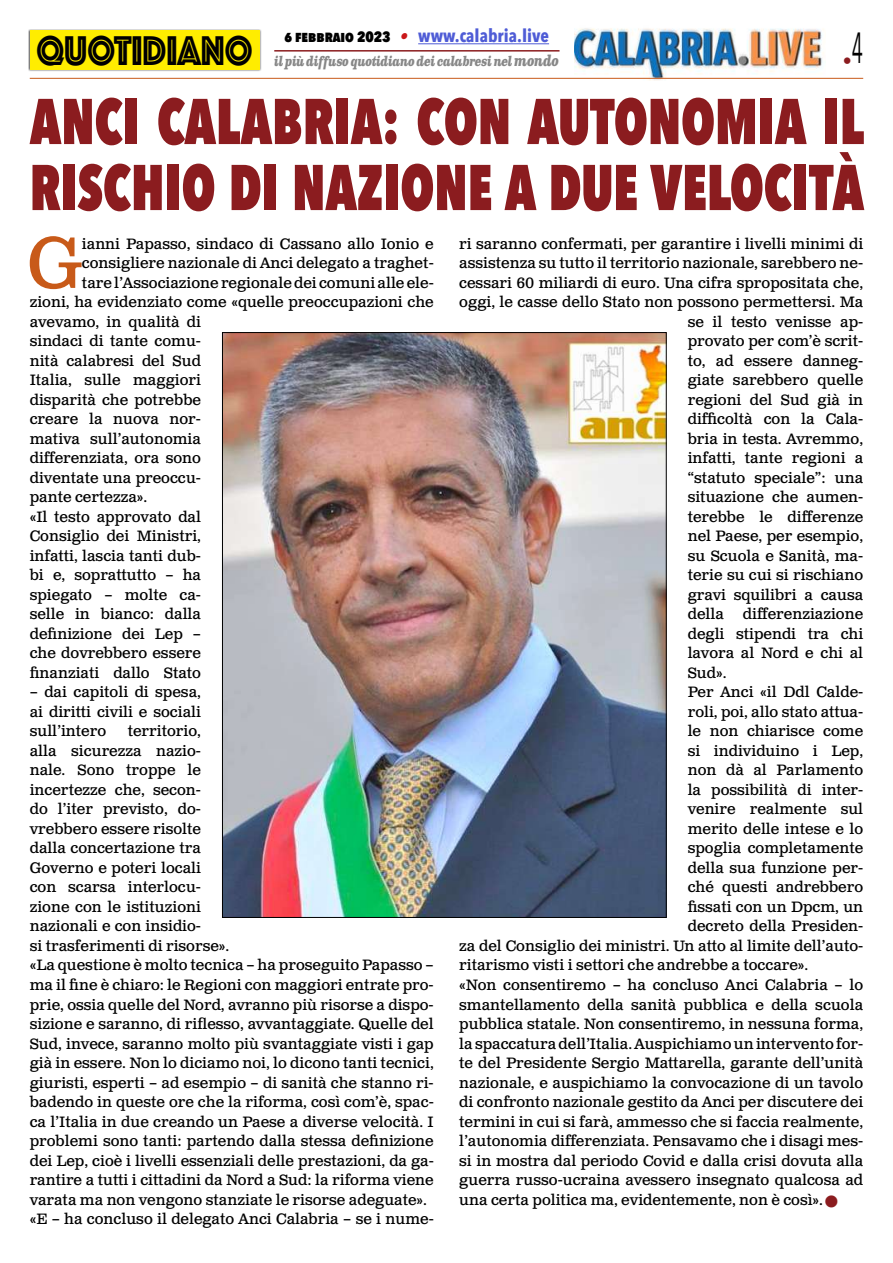
<style>
.page{position:relative;width:893px;height:1263px;background:#fff}
.page>*{position:absolute;margin:0;border:0;box-sizing:border-box;transform-origin:0 0}
.t1{font:71.25px "Clarendon Text Pro";color:#c85a19}
.t2{font:800 63.9px/66px "Avenir Next Condensed";color:#8b1c1f;scale:.83 1}
.t3{font:43.2px "Phosphate Inline";color:#000;scale:.87 1}
.t4{font:700 18px "Avenir Next Condensed";color:#4f5cd6}
.t5{font:18px "Avenir Next Condensed";color:#8b1c1f}
.t6{font:15px/19.5px "Clarendon Text Pro";color:#000;text-align:justify}
.t7{font:italic 700 13.5px "Clarendon Text Pro";letter-spacing:-.05em;color:#878787;scale:.79 1}
.s1{font-weight:800;font-size:15px;color:#000}
.s2{font-family:"Clarendon Text Pro";font-style:italic;font-size:16.5px;color:#ca181a}
.s3{font-size:15px}
.s4{color:#8b1c1f}
</style>
<div class="page">
<img style="left:574px;top:28px;width:252px;height:53px">
<hr style="left:30px;top:78px;width:833px;height:1px;background:#c85a19">
<div style="left:28px;top:29px;width:233px;height:43px;background:#000;opacity:.75"></div>
<div style="left:30px;top:31px;width:229px;height:39px;background:#ffed00"></div>
<hr style="left:418px;top:43px;width:131px;height:1px;background:#4f5cd6">
<hr style="left:274px;top:50px;width:285px;height:2px;background:#8b1c1f">
<img style="left:224px;top:334px;width:440px;height:582px">
<h3 class="t3" style="left:36px;top:20px;width:250px">QUOTIDIANO</h3>
<p class="t4" style="left:284px;top:25px;width:266px"><span class="s1">6 febbraio 2023</span> <span class="s2">•</span> www.calabria.live</p>
<p class="t5" style="left:843px;top:46px;width:22px">•<sup>4</sup></p>
<h2 class="t2" style="left:30px;top:88px;width:1007px">ANCI CALABRIA: CON AUTONOMIA IL<br>RISCHIO DI NAZIONE A DUE VELOCITÀ</h2>
<h1 class="t1" style="left:27px;top:220px;width:56px">G</h1>
<p class="t6" style="left:82px;top:235px;width:353px">ianni Papasso, sindaco di Cassano allo Ionio e</p>
<p class="t7" style="left:274px;top:53px;width:362px">il più diffuso quotidiano dei calabresi nel <span class="s3">mondo</span></p>
<p class="t6" style="left:459px;top:235px;width:405px">ri saranno confermati, per garantire i livelli minimi di</p>
<p class="t6" style="left:459px;top:254px;width:405px">assistenza su tutto il territorio nazionale, sarebbero ne-</p>
<p class="t6" style="left:459px;top:274px;width:405px">cessari 60 miliardi di euro. Una cifra spropositata che,</p>
<p class="t6" style="left:459px;top:293px;width:405px">oggi, le casse dello Stato non possono permettersi. Ma</p>
<p class="t6" style="left:688px;top:313px;width:177px">se il testo venisse ap-</p>
<p class="t6" style="left:688px;top:332px;width:177px">provato per com’è scrit-</p>
<p class="t6" style="left:688px;top:352px;width:177px">to, ad essere danneg-</p>
<p class="t6" style="left:688px;top:371px;width:177px">giate sarebbero quelle</p>
<p class="t6" style="left:688px;top:391px;width:177px">regioni del Sud già in</p>
<p class="t6" style="left:688px;top:410px;width:177px">difficoltà con la Cala-</p>
<p class="t6" style="left:688px;top:430px;width:177px">bria in testa. Avremmo,</p>
<p class="t6" style="left:688px;top:449px;width:177px">infatti, tante regioni a</p>
<p class="t6" style="left:688px;top:469px;width:177px">“statuto speciale”: una</p>
<p class="t6" style="left:688px;top:488px;width:177px">situazione che aumen-</p>
<p class="t6" style="left:688px;top:508px;width:177px">terebbe le differenze</p>
<p class="t6" style="left:688px;top:527px;width:177px">nel Paese, per esempio,</p>
<p class="t6" style="left:688px;top:547px;width:177px">su Scuola e Sanità, ma-</p>
<p class="t6" style="left:688px;top:566px;width:177px">terie su cui si rischiano</p>
<p class="t6" style="left:688px;top:586px;width:177px">gravi squilibri a causa</p>
<p class="t6" style="left:688px;top:605px;width:38px">della</p>
<p class="t6" style="left:743px;top:605px;width:122px">differenziazione</p>
<p class="t6" style="left:688px;top:625px;width:177px">degli stipendi tra chi</p>
<p class="t6" style="left:688px;top:644px;width:177px">lavora al Nord e chi al</p>
<p class="t6" style="left:688px;top:664px;width:40px">Sud».</p>
<p class="t6" style="left:688px;top:683px;width:177px">Per Anci «il Ddl Calde-</p>
<p class="t6" style="left:688px;top:703px;width:177px">roli, poi, allo stato attua-</p>
<p class="t6" style="left:688px;top:722px;width:177px">le non chiarisce come</p>
<p class="t6" style="left:688px;top:742px;width:177px">si individuino i Lep,</p>
<p class="t6" style="left:688px;top:761px;width:177px">non dà al Parlamento</p>
<p class="t6" style="left:688px;top:781px;width:177px">la possibilità di inter-</p>
<p class="t6" style="left:688px;top:800px;width:177px">venire realmente sul</p>
<p class="t6" style="left:688px;top:820px;width:177px">merito delle intese e lo</p>
<p class="t6" style="left:688px;top:839px;width:177px">spoglia completamente</p>
<p class="t6" style="left:688px;top:859px;width:177px">della sua funzione per-</p>
<p class="t6" style="left:688px;top:878px;width:177px">ché questi andrebbero</p>
<p class="t6" style="left:688px;top:898px;width:177px">fissati con un Dpcm, un</p>
<p class="t6" style="left:688px;top:917px;width:177px">decreto della Presiden-</p>
<p class="t6" style="left:459px;top:937px;width:405px">za del Consiglio dei ministri. Un atto al limite dell’auto-</p>
<p class="t6" style="left:459px;top:956px;width:351px">ritarismo visti i settori che andrebbe a toccare».</p>
<p class="t6" style="left:459px;top:976px;width:405px">«Non consentiremo – ha concluso Anci Calabria – lo</p>
<p class="t6" style="left:459px;top:995px;width:405px">smantellamento della sanità pubblica e della scuola</p>
<p class="t6" style="left:459px;top:1015px;width:405px">pubblica statale. Non consentiremo, in nessuna forma,</p>
<p class="t6" style="left:459px;top:1034px;width:405px">la spaccatura dell’Italia. Auspichiamo un intervento for-</p>
<p class="t6" style="left:459px;top:1054px;width:405px">te del Presidente Sergio Mattarella, garante dell’unità</p>
<p class="t6" style="left:459px;top:1073px;width:405px">nazionale, e auspichiamo la convocazione di un tavolo</p>
<p class="t6" style="left:459px;top:1093px;width:405px">di confronto nazionale gestito da Anci per discutere dei</p>
<p class="t6" style="left:459px;top:1112px;width:405px">termini in cui si farà, ammesso che si faccia realmente,</p>
<p class="t6" style="left:459px;top:1132px;width:405px">l’autonomia differenziata. Pensavamo che i disagi mes-</p>
<p class="t6" style="left:459px;top:1151px;width:405px">si in mostra dal periodo Covid e dalla crisi dovuta alla</p>
<p class="t6" style="left:459px;top:1171px;width:405px">guerra russo-ucraina avessero insegnato qualcosa ad</p>
<p class="t6" style="left:459px;top:1190px;width:380px">una certa politica ma, evidentemente, non è così». <span class="s4">■</span></p>
<p class="t6" style="left:82px;top:254px;width:353px">consigliere nazionale di Anci delegato a traghet-</p>
<p class="t6" style="left:82px;top:274px;width:353px">tare l’Associazione regionale dei comuni alle ele-</p>
<p class="t6" style="left:30px;top:293px;width:405px">zioni, ha evidenziato come «quelle preoccupazioni che</p>
<p class="t6" style="left:30px;top:313px;width:173px">avevamo, in qualità di</p>
<p class="t6" style="left:30px;top:332px;width:173px">sindaci di tante comu-</p>
<p class="t6" style="left:30px;top:352px;width:173px">nità calabresi del Sud</p>
<p class="t6" style="left:30px;top:371px;width:173px">Italia, sulle maggiori</p>
<p class="t6" style="left:30px;top:391px;width:173px">disparità che potrebbe</p>
<p class="t6" style="left:30px;top:410px;width:173px">creare la nuova nor-</p>
<p class="t6" style="left:30px;top:430px;width:173px">mativa sull’autonomia</p>
<p class="t6" style="left:30px;top:449px;width:173px">differenziata, ora sono</p>
<p class="t6" style="left:30px;top:469px;width:173px">diventate una preoccu-</p>
<p class="t6" style="left:30px;top:488px;width:119px">pante certezza».</p>
<p class="t6" style="left:30px;top:508px;width:173px">«Il testo approvato dal</p>
<p class="t6" style="left:30px;top:527px;width:173px">Consiglio dei Ministri,</p>
<p class="t6" style="left:30px;top:547px;width:173px">infatti, lascia tanti dub-</p>
<p class="t6" style="left:30px;top:566px;width:173px">bi e, soprattutto – ha</p>
<p class="t6" style="left:30px;top:586px;width:173px">spiegato – molte ca-</p>
<p class="t6" style="left:30px;top:605px;width:173px">selle in bianco: dalla</p>
<p class="t6" style="left:30px;top:625px;width:173px">definizione dei Lep –</p>
<p class="t6" style="left:30px;top:644px;width:173px">che dovrebbero essere</p>
<p class="t6" style="left:30px;top:664px;width:173px">finanziati dallo Stato</p>
<p class="t6" style="left:30px;top:683px;width:173px">– dai capitoli di spesa, ai diritti civili e sociali sull’intero</p>
<p class="t6" style="left:30px;top:722px;width:405px;text-align:left;text-indent:98px">territorio,<br>alla sicurezza nazio-<br>nale. Sono troppe le<br>incertezze che, secon-<br>do l’iter previsto, do-<br>vrebbero essere risolte<br>dalla concertazione tra<br>Governo e poteri locali<br>con scarsa interlocu-<br>zione con le istituzioni<br>nazionali e con insidio-<br>si trasferimenti di risorse».<br>«La questione è molto tecnica – ha proseguito Papasso – ma il fine è chiaro: le Regioni con maggiori entrate pro&shy;prie, ossia quelle del Nord, avranno più risorse a dispo&shy;sizione e saranno, di riflesso, avvantaggiate. Quelle del Sud, invece, saranno molto più svantaggiate visti i gap già in essere. Non lo diciamo noi, lo dicono tanti tecnici, giuristi, esperti – ad esempio – di sanità che stanno ri&shy;badendo in queste ore che la riforma, così com’è, spac&shy;ca l’Italia in due creando un Paese a diverse velocità. I problemi sono tanti: partendo dalla stessa definizione dei Lep, cioè i livelli essenziali delle prestazioni, da ga&shy;rantire a tutti i cittadini da Nord a Sud: la riforma viene varata ma non vengono stanziate le risorse adeguate». «E – ha concluso il delegato Anci Calabria – se i nume-</p>
</div>
